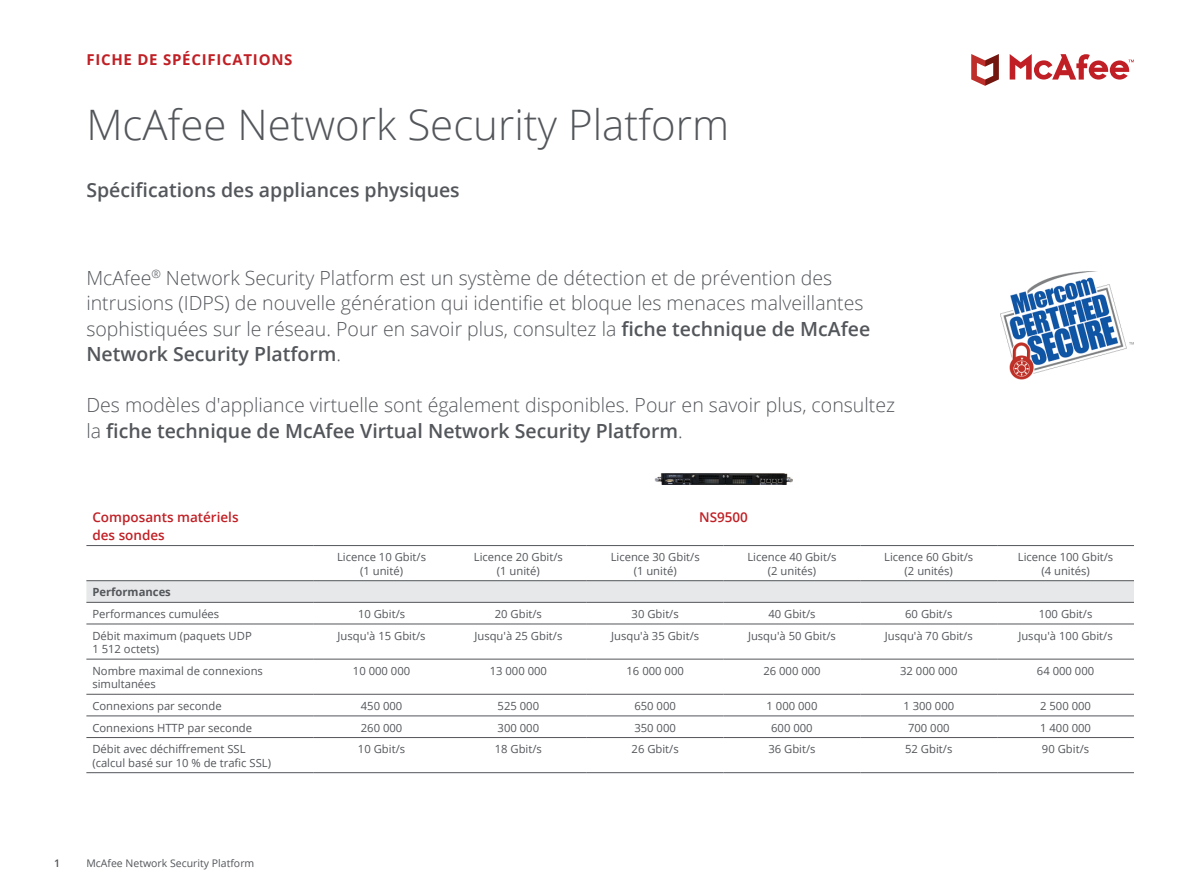
<style>
.page{position:relative;width:1188px;height:891px;background:#fff}
.page>*{position:absolute;margin:0;border:0;box-sizing:border-box;transform-origin:0 0}
.t1{font:300 42px "Open Sans";color:#53565a}
.t2{font:300 19.5px/25.5px "Open Sans";color:#53565a}
.t3{font:600 19.5px "Open Sans";color:#53565a}
.t4{font:700 15px "Open Sans";letter-spacing:.05em;color:#c02025}
.t5{font:600 13.5px/18px "Open Sans";color:#c02025}
.t6{font:11.25px/13.5px "Open Sans";color:#53565a;text-align:center}
.t7{font:700 11.25px "Open Sans";color:#53565a}
.t8{font:10.5px "Open Sans";color:#53565a}
.t9{font:600 10.5px "Open Sans";color:#53565a}
.s1{font-weight:600}
</style>
<div class="page">
<svg style="left:1010px;top:54px;width:124px;height:26px"></svg>
<svg style="left:971px;top:54px;width:28px;height:32px"></svg>
<svg style="left:86px;top:581px;width:1048px;height:21px;background:#e4e5e6"></svg>
<hr style="left:86px;top:580px;width:227px;height:1px;background:#53565a">
<hr style="left:313px;top:580px;width:137px;height:1px;background:#53565a">
<hr style="left:450px;top:580px;width:137px;height:1px;background:#53565a">
<hr style="left:587px;top:580px;width:137px;height:1px;background:#53565a">
<hr style="left:724px;top:580px;width:136px;height:1px;background:#53565a">
<hr style="left:860px;top:580px;width:137px;height:1px;background:#53565a">
<hr style="left:997px;top:580px;width:137px;height:1px;background:#53565a">
<hr style="left:86px;top:624px;width:227px;height:1px;background:#53565a">
<hr style="left:313px;top:624px;width:137px;height:1px;background:#53565a">
<hr style="left:450px;top:624px;width:137px;height:1px;background:#53565a">
<hr style="left:587px;top:624px;width:137px;height:1px;background:#53565a">
<hr style="left:724px;top:624px;width:136px;height:1px;background:#53565a">
<hr style="left:860px;top:624px;width:137px;height:1px;background:#53565a">
<hr style="left:997px;top:624px;width:137px;height:1px;background:#53565a">
<hr style="left:86px;top:659px;width:227px;height:1px;background:#53565a">
<hr style="left:313px;top:659px;width:137px;height:1px;background:#53565a">
<hr style="left:450px;top:659px;width:137px;height:1px;background:#53565a">
<hr style="left:587px;top:659px;width:137px;height:1px;background:#53565a">
<hr style="left:724px;top:659px;width:136px;height:1px;background:#53565a">
<hr style="left:860px;top:659px;width:137px;height:1px;background:#53565a">
<hr style="left:997px;top:659px;width:137px;height:1px;background:#53565a">
<hr style="left:86px;top:694px;width:227px;height:1px;background:#53565a">
<hr style="left:313px;top:694px;width:137px;height:1px;background:#53565a">
<hr style="left:450px;top:694px;width:137px;height:1px;background:#53565a">
<hr style="left:587px;top:694px;width:137px;height:1px;background:#53565a">
<hr style="left:724px;top:694px;width:136px;height:1px;background:#53565a">
<hr style="left:860px;top:694px;width:137px;height:1px;background:#53565a">
<hr style="left:997px;top:694px;width:137px;height:1px;background:#53565a">
<hr style="left:86px;top:716px;width:227px;height:1px;background:#53565a">
<hr style="left:313px;top:716px;width:137px;height:1px;background:#53565a">
<hr style="left:450px;top:716px;width:137px;height:1px;background:#53565a">
<hr style="left:587px;top:716px;width:137px;height:1px;background:#53565a">
<hr style="left:724px;top:716px;width:136px;height:1px;background:#53565a">
<hr style="left:860px;top:716px;width:137px;height:1px;background:#53565a">
<hr style="left:997px;top:716px;width:137px;height:1px;background:#53565a">
<hr style="left:86px;top:737px;width:227px;height:1px;background:#53565a">
<hr style="left:313px;top:737px;width:137px;height:1px;background:#53565a">
<hr style="left:450px;top:737px;width:137px;height:1px;background:#53565a">
<hr style="left:587px;top:737px;width:137px;height:1px;background:#53565a">
<hr style="left:724px;top:737px;width:136px;height:1px;background:#53565a">
<hr style="left:860px;top:737px;width:137px;height:1px;background:#53565a">
<hr style="left:997px;top:737px;width:137px;height:1px;background:#53565a">
<hr style="left:86px;top:772px;width:227px;height:1px;background:#53565a">
<hr style="left:313px;top:545px;width:137px;height:1px;background:#53565a">
<hr style="left:450px;top:545px;width:137px;height:1px;background:#53565a">
<hr style="left:587px;top:545px;width:137px;height:1px;background:#53565a">
<hr style="left:724px;top:545px;width:136px;height:1px;background:#53565a">
<hr style="left:860px;top:545px;width:137px;height:1px;background:#53565a">
<hr style="left:997px;top:545px;width:137px;height:1px;background:#53565a">
<hr style="left:313px;top:772px;width:137px;height:1px;background:#53565a">
<hr style="left:450px;top:772px;width:137px;height:1px;background:#53565a">
<hr style="left:587px;top:772px;width:137px;height:1px;background:#53565a">
<hr style="left:724px;top:772px;width:136px;height:1px;background:#53565a">
<hr style="left:860px;top:772px;width:137px;height:1px;background:#53565a">
<hr style="left:997px;top:772px;width:137px;height:1px;background:#53565a">
<hr style="left:86px;top:545px;width:227px;height:1px;background:#53565a">
<hr style="left:86px;top:602px;width:227px;height:1px;background:#53565a">
<hr style="left:313px;top:602px;width:137px;height:1px;background:#53565a">
<hr style="left:450px;top:602px;width:137px;height:1px;background:#53565a">
<hr style="left:587px;top:602px;width:137px;height:1px;background:#53565a">
<hr style="left:724px;top:602px;width:136px;height:1px;background:#53565a">
<hr style="left:860px;top:602px;width:137px;height:1px;background:#53565a">
<hr style="left:997px;top:602px;width:137px;height:1px;background:#53565a">
<img style="left:655px;top:473px;width:138px;height:12px">
<img style="left:1001px;top:272px;width:133px;height:108px">
<h3 class="t4" style="left:86px;top:49px;width:208px">FICHE DE SPÉCIFICATIONS</h3>
<h1 class="t1" style="left:86px;top:96px;width:644px">McAfee Network Security Platform</h1>
<h2 class="t3" style="left:86px;top:177px;width:375px">Spécifications des appliances physiques</h2>
<p class="t2" style="left:86px;top:265px;width:785px">McAfee<sup>®</sup> Network Security Platform est un système de détection et de prévention des intrusions (IDPS) de nouvelle génération qui identifie et bloque les menaces malveillantes sophistiquées sur le réseau. Pour en savoir plus, consultez la <span class="s1">fiche technique de McAfee Network Security Platform</span>.</p>
<h2 class="t2" style="left:86px;top:392px;width:810px">Des modèles d'appliance virtuelle sont également disponibles. Pour en savoir plus, consultez la <span class="s1">fiche technique de McAfee Virtual Network Security Platform</span>.</h2>
<p class="t5" style="left:92px;top:507px;width:148px">Composants matériels des sondes</p>
<p class="t5" style="left:699px;top:507px;width:50px">NS9500</p>
<p class="t6" style="left:337px;top:550px;width:91px">Licence 10 Gbit/s (1 unité)</p>
<p class="t6" style="left:474px;top:550px;width:91px">Licence 20 Gbit/s (1 unité)</p>
<p class="t6" style="left:611px;top:550px;width:91px">Licence 30 Gbit/s (1 unité)</p>
<p class="t6" style="left:747px;top:550px;width:91px">Licence 40 Gbit/s (2 unités)</p>
<p class="t6" style="left:884px;top:550px;width:91px">Licence 60 Gbit/s (2 unités)</p>
<p class="t6" style="left:1018px;top:550px;width:97px">Licence 100 Gbit/s (4 unités)</p>
<p class="t7" style="left:92px;top:584px;width:80px">Performances</p>
<p class="t6" style="left:92px;top:607px;width:128px">Performances cumulées</p>
<p class="t6" style="left:358px;top:607px;width:49px">10 Gbit/s</p>
<p class="t6" style="left:495px;top:607px;width:49px">20 Gbit/s</p>
<p class="t6" style="left:632px;top:607px;width:49px">30 Gbit/s</p>
<p class="t6" style="left:768px;top:607px;width:49px">40 Gbit/s</p>
<p class="t6" style="left:905px;top:607px;width:49px">60 Gbit/s</p>
<p class="t6" style="left:1039px;top:607px;width:55px">100 Gbit/s</p>
<p class="t6" style="left:92px;top:629px;width:161px;text-align:left">Débit maximum (paquets UDP<br>1 512 octets)</p>
<p class="t6" style="left:338px;top:629px;width:89px">Jusqu'à 15 Gbit/s</p>
<p class="t6" style="left:474px;top:629px;width:89px">Jusqu'à 25 Gbit/s</p>
<p class="t6" style="left:611px;top:629px;width:89px">Jusqu'à 35 Gbit/s</p>
<p class="t6" style="left:748px;top:629px;width:89px">Jusqu'à 50 Gbit/s</p>
<p class="t6" style="left:885px;top:629px;width:89px">Jusqu'à 70 Gbit/s</p>
<p class="t6" style="left:1018px;top:629px;width:96px">Jusqu'à 100 Gbit/s</p>
<p class="t6" style="left:92px;top:664px;width:172px;text-align:left">Nombre maximal de connexions simultanées</p>
<p class="t6" style="left:353px;top:664px;width:59px">10 000 000</p>
<p class="t6" style="left:490px;top:664px;width:59px">13 000 000</p>
<p class="t6" style="left:627px;top:664px;width:59px">16 000 000</p>
<p class="t6" style="left:763px;top:664px;width:59px">26 000 000</p>
<p class="t6" style="left:900px;top:664px;width:59px">32 000 000</p>
<p class="t6" style="left:1037px;top:664px;width:59px">64 000 000</p>
<p class="t6" style="left:92px;top:699px;width:131px">Connexions par seconde</p>
<p class="t6" style="left:361px;top:699px;width:43px">450 000</p>
<p class="t6" style="left:498px;top:699px;width:43px">525 000</p>
<p class="t6" style="left:634px;top:699px;width:43px">650 000</p>
<p class="t6" style="left:767px;top:699px;width:52px">1 000 000</p>
<p class="t6" style="left:903px;top:699px;width:52px">1 300 000</p>
<p class="t6" style="left:1040px;top:699px;width:52px">2 500 000</p>
<p class="t6" style="left:92px;top:720px;width:161px">Connexions HTTP par seconde</p>
<p class="t6" style="left:361px;top:720px;width:43px">260 000</p>
<p class="t6" style="left:498px;top:720px;width:43px">300 000</p>
<p class="t6" style="left:634px;top:720px;width:43px">350 000</p>
<p class="t6" style="left:771px;top:720px;width:43px">600 000</p>
<p class="t6" style="left:908px;top:720px;width:43px">700 000</p>
<p class="t6" style="left:1040px;top:720px;width:52px">1 400 000</p>
<p class="t6" style="left:92px;top:742px;width:180px;text-align:left">Débit avec déchiffrement SSL (calcul basé sur 10 % de trafic SSL)</p>
<p class="t6" style="left:358px;top:742px;width:49px">10 Gbit/s</p>
<p class="t6" style="left:495px;top:742px;width:49px">18 Gbit/s</p>
<p class="t6" style="left:632px;top:742px;width:49px">26 Gbit/s</p>
<p class="t6" style="left:768px;top:742px;width:49px">36 Gbit/s</p>
<p class="t6" style="left:905px;top:742px;width:49px">52 Gbit/s</p>
<p class="t6" style="left:1042px;top:742px;width:49px">90 Gbit/s</p>
<p class="t9" style="left:54px;top:856px;width:7px">1</p>
<p class="t8" style="left:86px;top:856px;width:169px">McAfee Network Security Platform</p>
</div>
